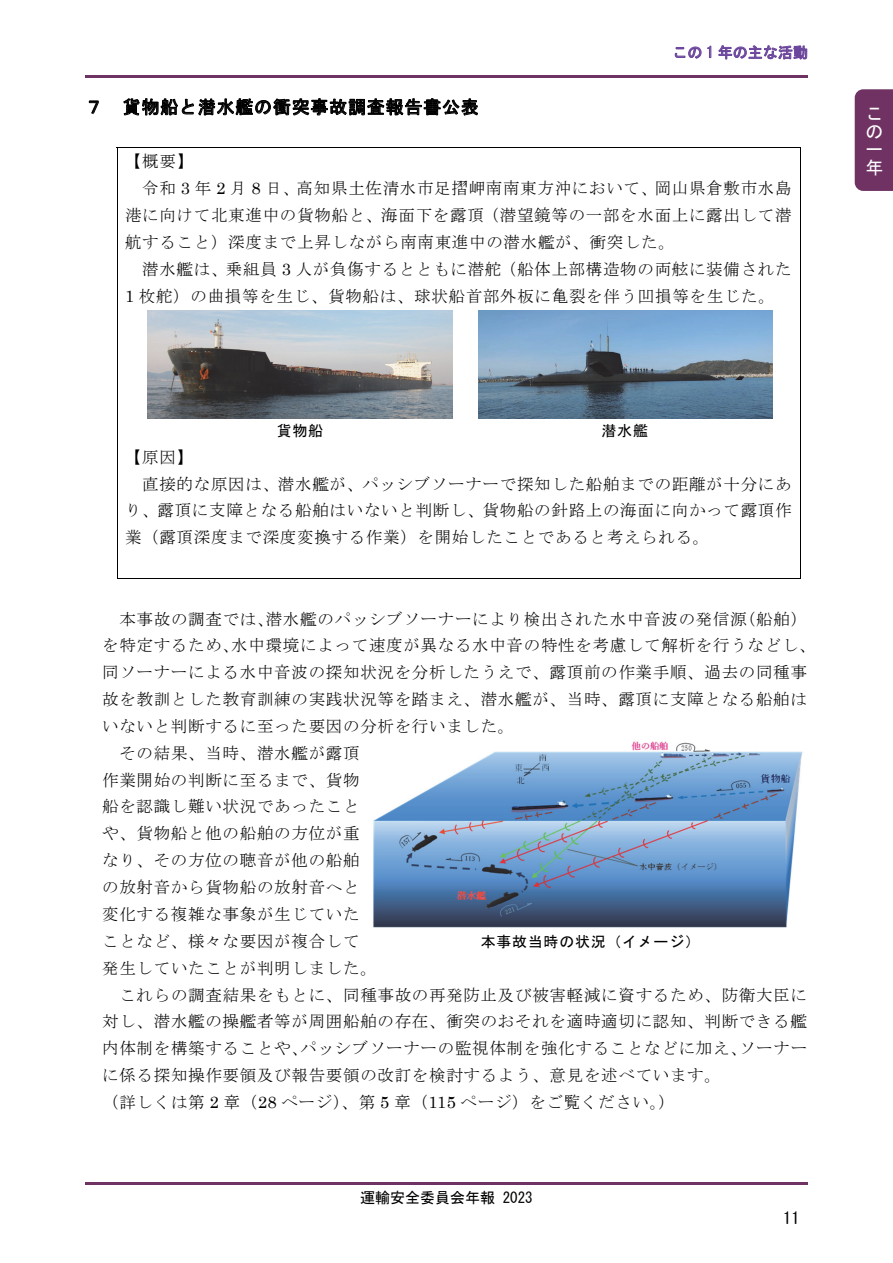
<style>
.page{position:relative;width:893px;height:1263px;background:#fff}
.page>*{position:absolute;margin:0;border:0;box-sizing:border-box;transform-origin:0 0}
.t1{font:18px "MS Gothic";letter-spacing:.045em;color:#000}
.t2{font:18px/18px "MS Gothic";color:#fff;text-align:justify}
.t3{font:16.5px "MS Mincho";letter-spacing:.045em;color:#000}
.t4{font:16.5px "MS Gothic";color:#000}
.t5{font:15px "MS Gothic";letter-spacing:.04em;color:#000}
.t6{font:15px "MS Gothic";color:#000}
.t7{font:15px "MS Gothic";color:#6b469c}
.s1{font-family:"Century"}
</style>
<div class="page">
<hr style="left:85px;top:75px;width:723px;height:3px;background:#6e3263">
<hr style="left:85px;top:1182px;width:723px;height:2px;background:#6e3263">
<hr style="left:117px;top:147px;width:684px;height:1px;background:#000">
<hr style="left:117px;top:148px;width:1px;height:430px;background:#000">
<hr style="left:117px;top:578px;width:683px;height:1px;background:#000">
<hr style="left:800px;top:148px;width:1px;height:430px;background:#000">
<img style="left:148px;top:310px;width:305px;height:108px">
<img style="left:478px;top:310px;width:295px;height:108px">
<img style="left:373px;top:741px;width:430px;height:187px">
<div style="left:855px;top:89px;width:38px;height:102px;background:#6f3263"></div>
<p class="t7" style="left:672px;top:45px;width:137px">この 1 年の主な活動</p>
<p class="t1" style="left:85px;top:98px;width:395px">７ 貨物船と潜水艦の衝突事故調査報告書公表</p>
<p class="t3" style="left:125px;top:153px;width:70px">【概要】</p>
<p class="t3" style="left:142px;top:180px;width:651px">令和 <span class="s1">3</span> 年 <span class="s1">2</span> 月 <span class="s1">8</span> 日、高知県土佐清水市足摺岬南南東方沖において、岡山県倉敷市水島</p>
<p class="t3" style="left:125px;top:207px;width:668px">港に向けて北東進中の貨物船と、海面下を露頂（潜望鏡等の一部を水面上に露出して潜</p>
<p class="t3" style="left:125px;top:234px;width:551px">航すること）深度まで上昇しながら南南東進中の潜水艦が、衝突した。</p>
<p class="t3" style="left:142px;top:260px;width:651px">潜水艦は、乗組員 <span class="s1">3</span> 人が負傷するとともに潜舵（船体上部構造物の両舷に装備された</p>
<p class="t3" style="left:125px;top:287px;width:651px"><span class="s1">1</span> 枚舵）の曲損等を生じ、貨物船は、球状船首部外板に亀裂を伴う凹損等を生じた。</p>
<p class="t5" style="left:277px;top:423px;width:48px">貨物船</p>
<p class="t5" style="left:602px;top:423px;width:48px">潜水艦</p>
<p class="t3" style="left:125px;top:448px;width:70px">【原因】</p>
<p class="t3" style="left:142px;top:475px;width:651px">直接的な原因は、潜水艦が、パッシブソーナーで探知した船舶までの距離が十分にあ</p>
<p class="t3" style="left:125px;top:502px;width:668px">り、露頂に支障となる船舶はいないと判断し、貨物船の針路上の海面に向かって露頂作</p>
<p class="t3" style="left:125px;top:529px;width:586px">業（露頂深度まで深度変換する作業）を開始したことであると考えられる。</p>
<p class="t3" style="left:119px;top:610px;width:689px">本事故の調査では、潜水艦のパッシブソーナーにより検出された水中音波の発信源（船舶）</p>
<p class="t3" style="left:102px;top:637px;width:715px">を特定するため、水中環境によって速度が異なる水中音の特性を考慮して解析を行うなどし、</p>
<p class="t3" style="left:102px;top:664px;width:706px">同ソーナーによる水中音波の探知状況を分析したうえで、露頂前の作業手順、過去の同種事</p>
<p class="t3" style="left:102px;top:691px;width:706px">故を教訓とした教育訓練の実践状況等を踏まえ、潜水艦が、当時、露頂に支障となる船舶は</p>
<p class="t3" style="left:102px;top:718px;width:414px">いないと判断するに至った要因の分析を行いました。</p>
<p class="t3" style="left:119px;top:745px;width:242px">その結果、当時、潜水艦が露頂</p>
<p class="t3" style="left:102px;top:771px;width:259px">作業開始の判断に至るまで、貨物</p>
<p class="t3" style="left:102px;top:798px;width:259px">船を認識し難い状況であったこと</p>
<p class="t3" style="left:102px;top:825px;width:259px">や、貨物船と他の船舶の方位が重</p>
<p class="t3" style="left:102px;top:852px;width:259px">なり、その方位の聴音が他の船舶</p>
<p class="t3" style="left:102px;top:879px;width:259px">の放射音から貨物船の放射音へと</p>
<p class="t3" style="left:102px;top:906px;width:259px">変化する複雑な事象が生じていた</p>
<p class="t3" style="left:102px;top:932px;width:259px">ことなど、様々な要因が複合して</p>
<p class="t5" style="left:481px;top:934px;width:221px">本事故当時の状況（イメージ）</p>
<p class="t3" style="left:102px;top:959px;width:276px">発生していたことが判明しました。</p>
<p class="t3" style="left:119px;top:986px;width:689px">これらの調査結果をもとに、同種事故の再発防止及び被害軽減に資するため、防衛大臣に</p>
<p class="t3" style="left:102px;top:1013px;width:706px">対し、潜水艦の操艦者等が周囲船舶の存在、衝突のおそれを適時適切に認知、判断できる艦</p>
<p class="t3" style="left:102px;top:1040px;width:706px">内体制を構築することや、パッシブソーナーの監視体制を強化することなどに加え、ソーナー</p>
<p class="t3" style="left:102px;top:1067px;width:620px">に係る探知操作要領及び報告要領の改訂を検討するよう、意見を述べています。</p>
<p class="t3" style="left:102px;top:1094px;width:574px">（詳しくは第 <span class="s1">2</span> 章（<span class="s1">28</span> ページ）、第 <span class="s1">5</span> 章（<span class="s1">115</span> ページ）をご覧ください。）</p>
<p class="t6" style="left:360px;top:1190px;width:174px">運輸安全委員会年報 2023</p>
<p class="t4" style="left:783px;top:1210px;width:18px">11</p>
<p class="t2" style="left:865px;top:104px;width:18px">この一年</p>
</div>
